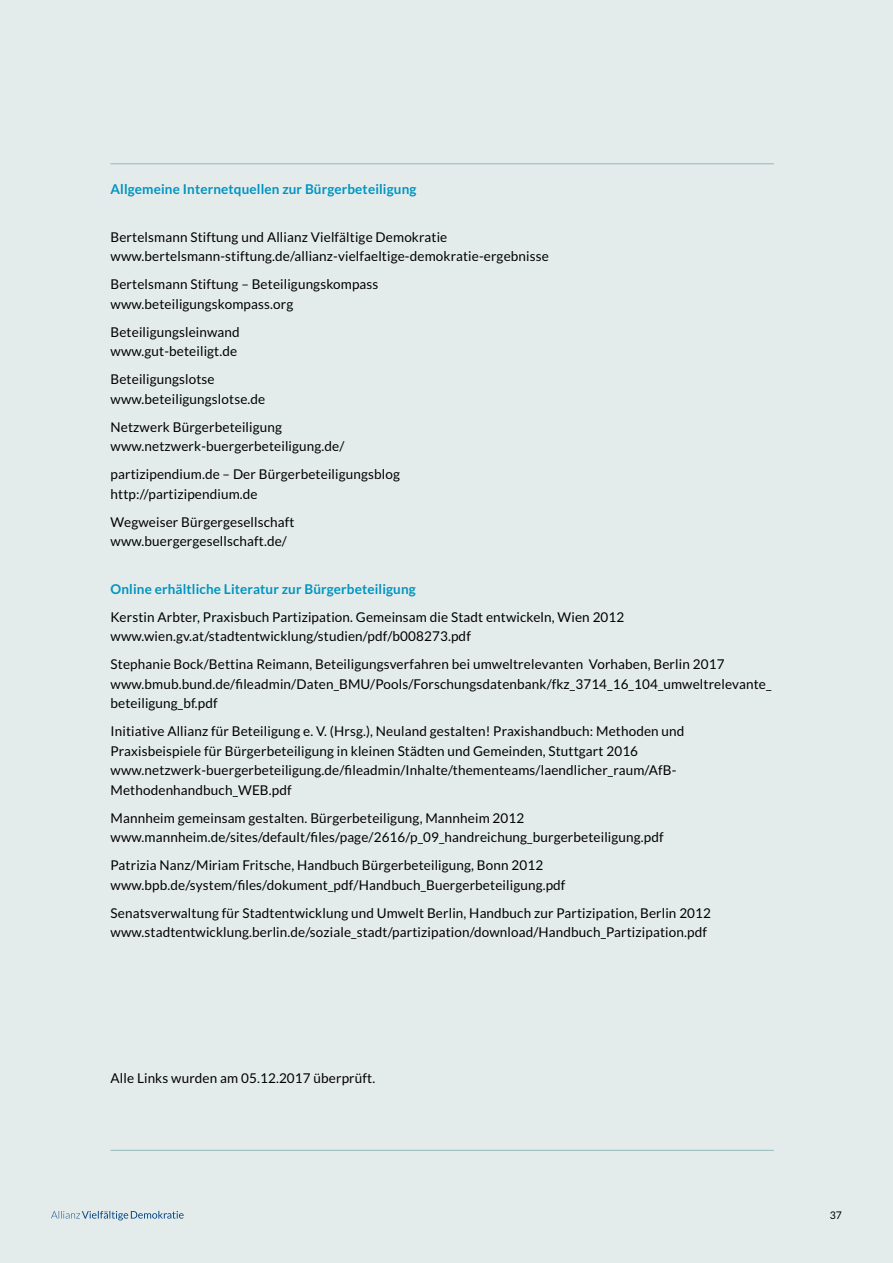
<style>
.page{position:relative;width:893px;height:1263px;background:#e4eceb}
.page>*{position:absolute;margin:0;border:0;box-sizing:border-box;transform-origin:0 0}
.t1{font:13.5px/19.5px "Lato";letter-spacing:.01em;color:#000}
.t2{font:700 13.5px "Lato";letter-spacing:.01em;color:#0094c0}
.t3{font:10.5px "Lato";color:#000}
</style>
<div class="page">
<hr style="left:111px;top:163px;width:663px;height:1px;background:#94b8bc">
<hr style="left:111px;top:1150px;width:663px;height:1px;background:#94b8bc">
<svg style="left:51px;top:1211px;width:133px;height:9px"></svg>
<p class="t2" style="left:111px;top:181px;width:307px">Allgemeine Internetquellen zur Bürgerbeteiligung</p>
<p class="t1" style="left:111px;top:227px;width:440px">Bertelsmann Stiftung und Allianz Vielfältige Demokratie www.bertelsmann-stiftung.de/allianz-vielfaeltige-demokratie-ergebnisse</p>
<p class="t1" style="left:111px;top:274px;width:269px">Bertelsmann Stiftung – Beteiligungskompass www.beteiligungskompass.org</p>
<p class="t1" style="left:111px;top:322px;width:131px">Beteiligungsleinwand www.gut-beteiligt.de</p>
<p class="t1" style="left:111px;top:369px;width:156px">Beteiligungslotse www.beteiligungslotse.de</p>
<p class="t1" style="left:111px;top:417px;width:235px">Netzwerk Bürgerbeteiligung www.netzwerk-buergerbeteiligung.de/</p>
<p class="t1" style="left:111px;top:464px;width:291px">partizipendium.de – Der Bürgerbeteiligungsblog http://partizipendium.de</p>
<p class="t1" style="left:111px;top:512px;width:186px">Wegweiser Bürgergesellschaft www.buergergesellschaft.de/</p>
<p class="t2" style="left:111px;top:581px;width:307px">Online erhältliche Literatur zur Bürgerbeteiligung</p>
<p class="t1" style="left:111px;top:607px;width:515px">Kerstin Arbter, Praxisbuch Partizipation. Gemeinsam die Stadt entwickeln, Wien 2012 www.wien.gv.at/stadtentwicklung/studien/pdf/b008273.pdf</p>
<p class="t1" style="left:111px;top:654px;width:662px">Stephanie Bock/Bettina Reimann, Beteiligungsverfahren bei umweltrelevanten Vorhaben, Berlin 2017 www.bmub.bund.de/fileadmin/Daten_BMU/Pools/Forschungsdatenbank/fkz_3714_16_104_umweltrelevante_ beteiligung_bf.pdf</p>
<p class="t1" style="left:111px;top:721px;width:575px">Initiative Allianz für Beteiligung e. V. (Hrsg.), Neuland gestalten! Praxishandbuch: Methoden und Praxisbeispiele für Bürgerbeteiligung in kleinen Städten und Gemeinden, Stuttgart 2016 www.netzwerk-buergerbeteiligung.de/fileadmin/Inhalte/thementeams/laendlicher_raum/AfB-Methodenhandbuch_WEB.pdf</p>
<p class="t1" style="left:111px;top:808px;width:555px">Mannheim gemeinsam gestalten. Bürgerbeteiligung, Mannheim 2012 www.mannheim.de/sites/default/files/page/2616/p_09_handreichung_burgerbeteiligung.pdf</p>
<p class="t1" style="left:111px;top:855px;width:456px">Patrizia Nanz/Miriam Fritsche, Handbuch Bürgerbeteiligung, Bonn 2012 www.bpb.de/system/files/dokument_pdf/Handbuch_Buergerbeteiligung.pdf</p>
<p class="t1" style="left:111px;top:903px;width:602px">Senatsverwaltung für Stadtentwicklung und Umwelt Berlin, Handbuch zur Partizipation, Berlin 2012 www.stadtentwicklung.berlin.de/soziale_stadt/partizipation/download/Handbuch_Partizipation.pdf</p>
<p class="t1" style="left:111px;top:1068px;width:266px">Alle Links wurden am 05.12.2017 überprüft.</p>
<p class="t3" style="left:830px;top:1209px;width:14px">37</p>
</div>
